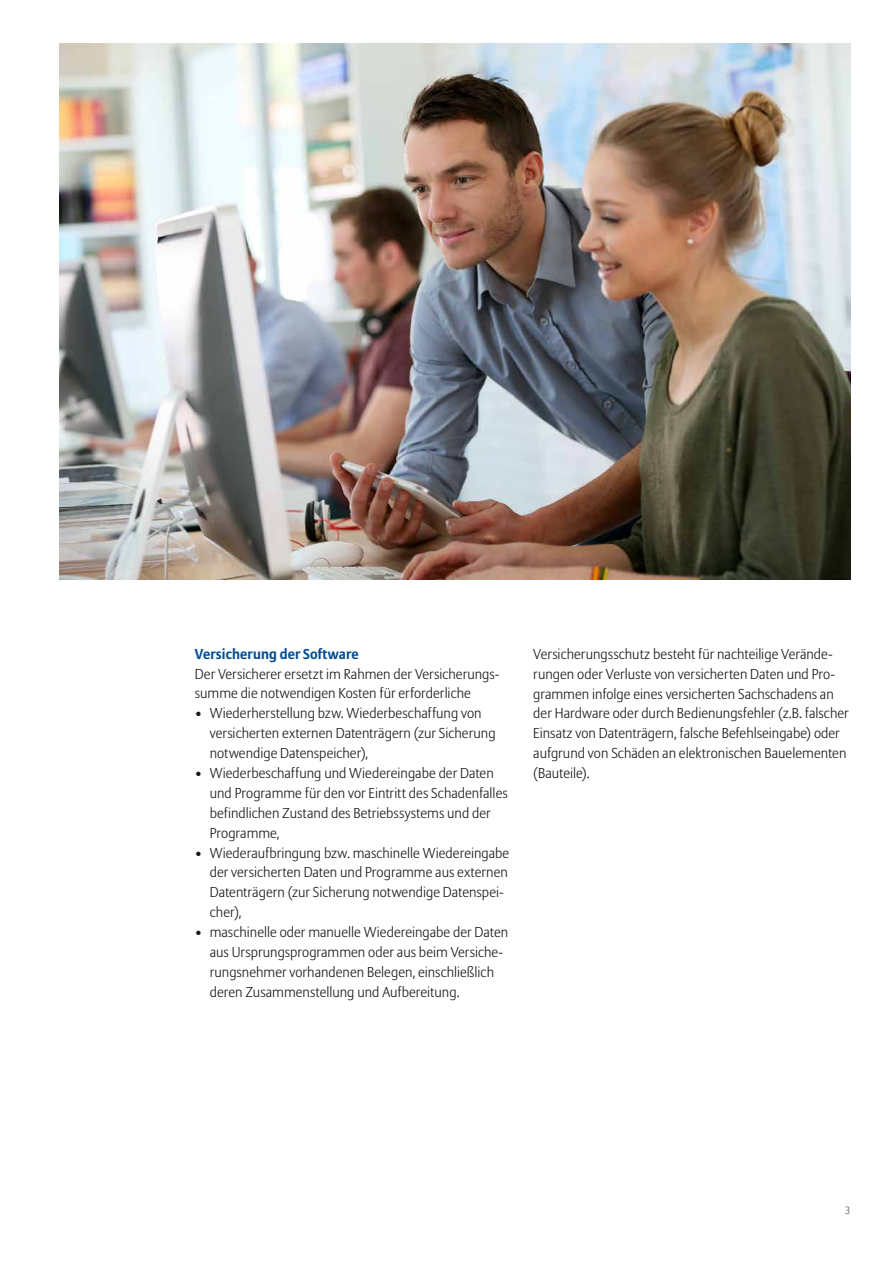
<style>
.page{position:relative;width:893px;height:1263px;background:#fff}
.page>*{position:absolute;margin:0;border:0;box-sizing:border-box;transform-origin:0 0}
.t1{font:300 14.25px/20px "Allianz Sans";color:#181716}
.t2{font:700 14.25px "Allianz Sans";letter-spacing:.01em;color:#004b92}
.t3{font:300 10.5px "Allianz Sans";color:#565655}
</style>
<div class="page">
<img style="left:60px;top:43px;width:790px;height:536px">
<p class="t2" style="left:195px;top:645px;width:165px">Versicherung der Software</p>
<p class="t1" style="left:195px;top:663px;width:306px">Der Versicherer ersetzt im Rahmen der Versicherungs&shy;summe die notwendigen Kosten für erforderliche</p>
<p class="t1" style="left:210px;top:703px;width:287px;text-indent:-15px">• Wiederherstellung bzw. Wiederbeschaffung von versicherten externen Datenträgern (zur Sicherung notwendige Datenspeicher),</p>
<p class="t1" style="left:210px;top:763px;width:300px;text-indent:-15px">• Wiederbeschaffung und Wiedereingabe der Daten und Programme für den vor Eintritt des Schadenfalles befindlichen Zustand des Betriebssystems und der Programme,</p>
<p class="t1" style="left:210px;top:842px;width:301px;text-indent:-15px">• Wiederaufbringung bzw. maschinelle Wiedereingabe der versicherten Daten und Programme aus externen Datenträgern (zur Sicherung notwendige Datenspei&shy;cher),</p>
<p class="t1" style="left:210px;top:922px;width:300px;text-indent:-15px">• maschinelle oder manuelle Wiedereingabe der Daten aus Ursprungsprogrammen oder aus beim Versiche&shy;rungsnehmer vorhandenen Belegen, einschließlich deren Zusammenstellung und Aufbereitung.</p>
<p class="t1" style="left:533px;top:644px;width:317px">Versicherungsschutz besteht für nachteilige Verände&shy;rungen oder Verluste von versicherten Daten und Pro&shy;grammen infolge eines versicherten Sachschadens an der Hardware oder durch Bedienungsfehler (z.B. falscher Einsatz von Datenträgern, falsche Befehlseingabe) oder aufgrund von Schäden an elektronischen Bauelementen (Bauteile).</p>
<p class="t3" style="left:845px;top:1204px;width:7px">3</p>
</div>
